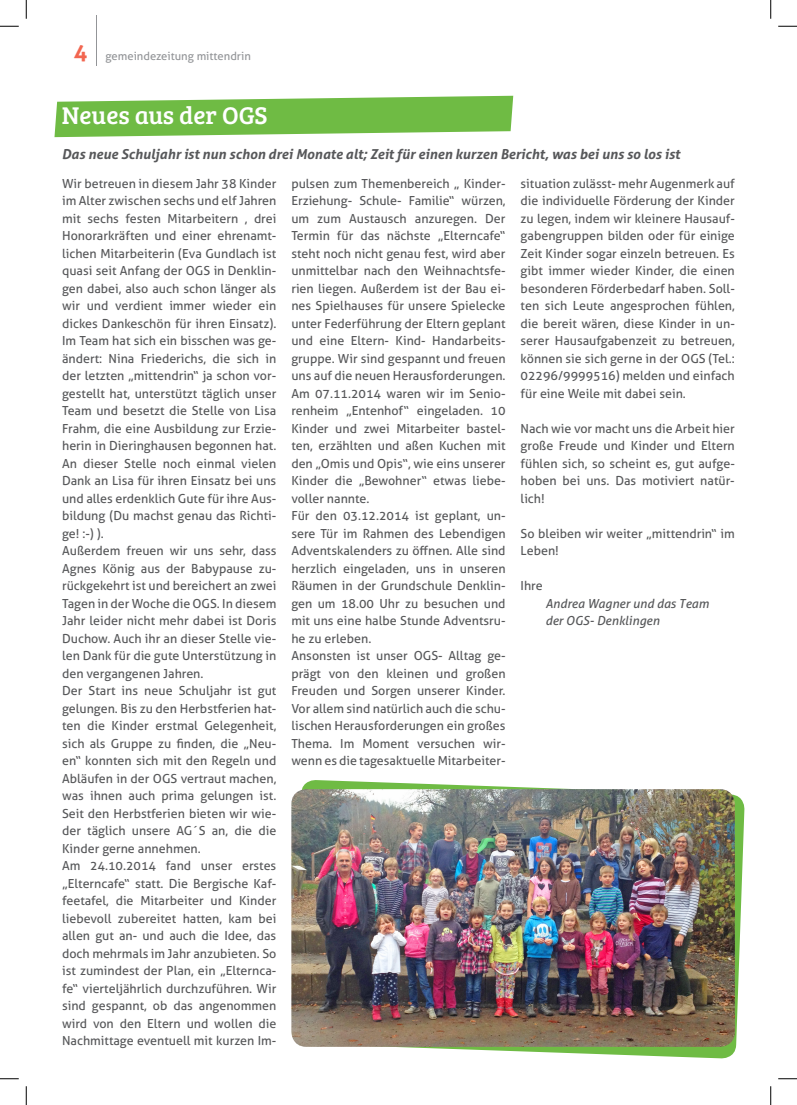
<style>
.page{position:relative;width:797px;height:1105px;background:#fff}
.page>*{position:absolute;margin:0;border:0;box-sizing:border-box;transform-origin:0 0}
.t1{font:25px "Bree Serif";color:#fff}
.t2{font:italic 700 13.75px "Aller";color:#57585a}
.t3{font:12.5px/17.5px "Aller";color:#57585a}
.t4{font:italic 12.5px/17.5px "Aller";color:#57585a}
.t5{font:11.25px "Aller";color:#939598}
.s1{font-weight:700;font-size:22.5px;color:#f26650}
</style>
<div class="page">
<hr style="left:96px;top:16px;width:1px;height:50px;background:#939598">
<svg style="left:302px;top:780px;width:443px;height:279px"></svg>
<svg style="left:54px;top:96px;width:459px;height:41px;background:#83c45e"></svg>
<img style="left:291px;top:789px;width:444px;height:258px">
<svg style="left:0;top:25px;width:19px;height:2px"></svg>
<svg style="left:778px;top:25px;width:19px;height:2px"></svg>
<svg style="left:0;top:1078px;width:19px;height:1px"></svg>
<svg style="left:778px;top:1078px;width:19px;height:1px"></svg>
<svg style="left:25px;top:0;width:2px;height:19px"></svg>
<svg style="left:25px;top:1086px;width:2px;height:19px"></svg>
<svg style="left:770px;top:0;width:1px;height:19px"></svg>
<svg style="left:770px;top:1086px;width:1px;height:19px"></svg>
<p class="t5" style="left:74px;top:49px;width:179px"><span class="s1">4</span> gemeindezeitung mittendrin</p>
<h1 class="t1" style="left:62px;top:97px;width:207px">Neues aus der OGS</h1>
<p class="t2" style="left:62px;top:146px;width:619px">Das neue Schuljahr ist nun schon drei Monate alt; Zeit für einen kurzen Bericht, was bei uns so los ist</p>
<p class="t3" style="left:62px;top:175px;width:216px">Wir betreuen in diesem Jahr 38 Kinder im Alter zwischen sechs und elf Jahren mit sechs festen Mitarbeitern , drei Honorarkräften und einer ehrenamt&shy;lichen Mitarbeiterin (Eva Gundlach ist quasi seit Anfang der OGS in Denklin&shy;gen dabei, also auch schon länger als wir und verdient immer wieder ein dickes Dankeschön für ihren Einsatz).<br>Im Team hat sich ein bisschen was ge&shy;ändert: Nina Friederichs, die sich in der letzten „mittendrin“ ja schon vor&shy;gestellt hat, unterstützt täglich unser Team und besetzt die Stelle von Lisa Frahm, die eine Ausbildung zur Erzie&shy;herin in Dieringhausen begonnen hat.<br>An dieser Stelle noch einmal vielen Dank an Lisa für ihren Einsatz bei uns und alles erdenklich Gute für ihre Aus&shy;bildung (Du machst genau das Richti&shy;ge! :-) ).<br>Außerdem freuen wir uns sehr, dass Agnes König aus der Babypause zu&shy;rückgekehrt ist und bereichert an zwei Tagen in der Woche die OGS. In diesem Jahr leider nicht mehr dabei ist Doris Duchow. Auch ihr an dieser Stelle vie&shy;len Dank für die gute Unterstützung in den vergangenen Jahren.<br>Der Start ins neue Schuljahr ist gut gelungen. Bis zu den Herbstferien hat&shy;ten die Kinder erstmal Gelegenheit, sich als Gruppe zu finden, die „Neu&shy;en“ konnten sich mit den Regeln und Abläufen in der OGS vertraut machen, was ihnen auch prima gelungen ist.<br>Seit den Herbstferien bieten wir wie&shy;der täglich unsere AG´S an, die die Kinder gerne annehmen.<br>Am 24.10.2014 fand unser erstes „Elterncafe“ statt. Die Bergische Kaf&shy;feetafel, die Mitarbeiter und Kinder liebevoll zubereitet hatten, kam bei allen gut an- und auch die Idee, das doch mehrmals im Jahr anzubieten. So ist zumindest der Plan, ein „Elternca&shy;fe“ vierteljährlich durchzuführen. Wir sind gespannt, ob das angenommen wird von den Eltern und wollen die Nachmittage eventuell mit kurzen Im-</p>
<p class="t3" style="left:291px;top:175px;width:216px">pulsen zum Themenbereich „ Kinder-Erziehung- Schule- Familie“ würzen, um zum Austausch anzuregen. Der Termin für das nächste „Elterncafe“ steht noch nicht genau fest, wird aber unmittelbar nach den Weihnachtsfe&shy;rien liegen. Außerdem ist der Bau ei&shy;nes Spielhauses für unsere Spielecke unter Federführung der Eltern geplant und eine Eltern- Kind- Handarbeits&shy;gruppe. Wir sind gespannt und freuen uns auf die neuen Herausforderungen.<br>Am 07.11.2014 waren wir im Senio&shy;renheim „Entenhof“ eingeladen. 10<br>Kinder und zwei Mitarbeiter bastel&shy;ten, erzählten und aßen Kuchen mit den „Omis und Opis“, wie eins unserer Kinder die „Bewohner“ etwas liebe&shy;voller nannte.<br>Für den 03.12.2014 ist geplant, un&shy;sere Tür im Rahmen des Lebendigen Adventskalenders zu öffnen. Alle sind herzlich eingeladen, uns in unseren Räumen in der Grundschule Denklin&shy;gen um 18.00 Uhr zu besuchen und mit uns eine halbe Stunde Adventsru&shy;he zu erleben.<br>Ansonsten ist unser OGS- Alltag ge&shy;prägt von den kleinen und großen Freuden und Sorgen unserer Kinder.<br>Vor allem sind natürlich auch die schu&shy;lischen Herausforderungen ein großes Thema. Im Moment versuchen wir&shy;wenn es die tagesaktuelle Mitarbeiter-</p>
<p class="t3" style="left:520px;top:175px;width:216px;text-align:justify">situation zulässt- mehr Augenmerk auf die individuelle Förderung der Kinder zu legen, indem wir kleinere Hausauf&shy;gabengruppen bilden oder für einige Zeit Kinder sogar einzeln betreuen. Es gibt immer wieder Kinder, die einen besonderen Förderbedarf haben. Soll&shy;ten sich Leute angesprochen fühlen, die bereit wären, diese Kinder in un&shy;serer Hausaufgabenzeit zu betreuen, können sie sich gerne in der OGS (Tel.:<br>02296/9999516) melden und einfach für eine Weile mit dabei sein.</p>
<p class="t3" style="left:520px;top:420px;width:216px;text-align:justify">Nach wie vor macht uns die Arbeit hier große Freude und Kinder und Eltern fühlen sich, so scheint es, gut aufge&shy;hoben bei uns. Das motiviert natür&shy;lich!</p>
<p class="t3" style="left:520px;top:525px;width:216px">So bleiben wir weiter „mittendrin“ im<br>Leben!</p>
<p class="t3" style="left:520px;top:577px;width:24px">Ihre</p>
<p class="t4" style="left:545px;top:595px;width:165px">Andrea Wagner und das Team der OGS- Denklingen</p>
</div>
